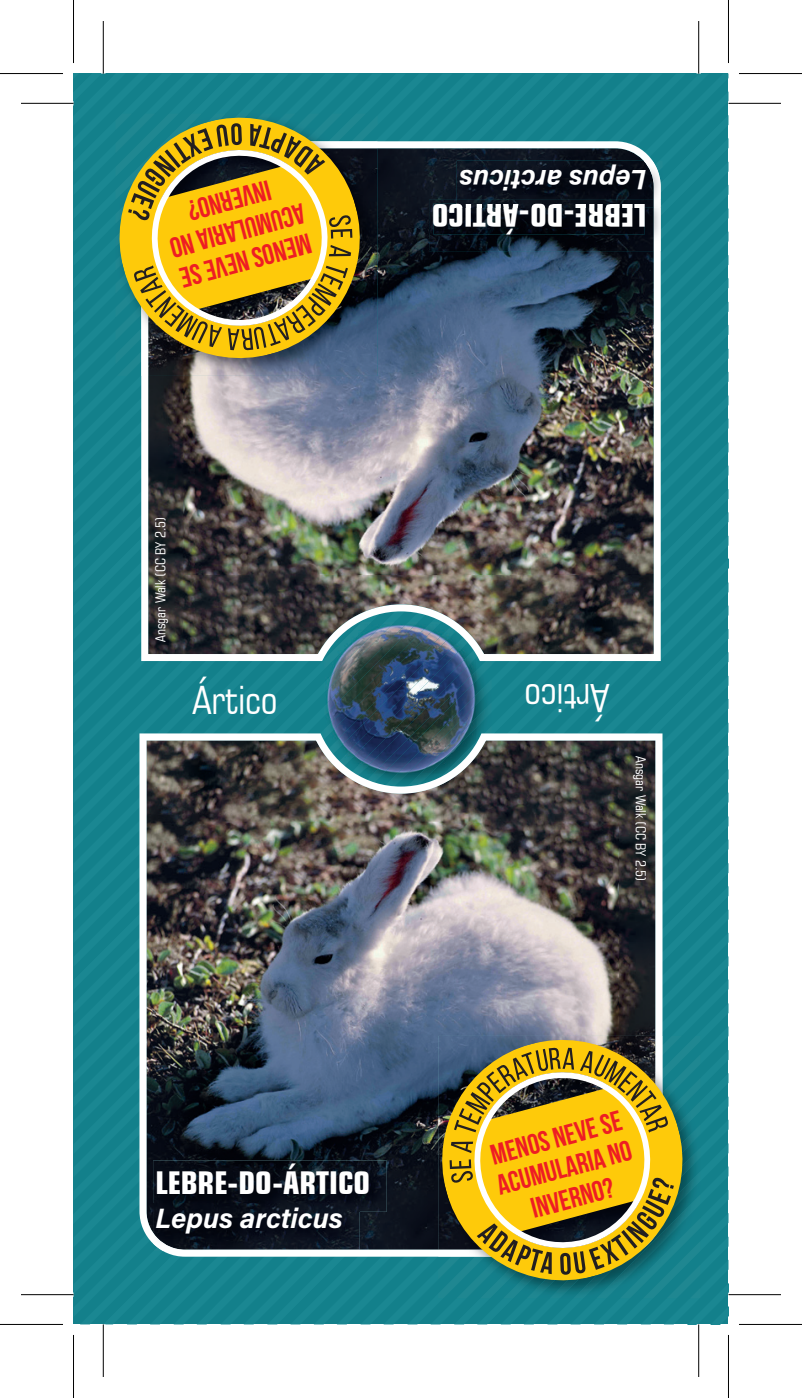
<style>
.page{position:relative;width:802px;height:1398px;background:#fff}
.page>*{position:absolute;margin:0;border:0;box-sizing:border-box;transform-origin:0 0}
.t1{font:condensed 39.2px "Square 721 BT";color:#fff}
.t2{font:700 condensed 31.5px "Square 721 BT";color:#fff}
.t3{font:700 28.35px/31.2px "Bebas Neue";color:#ee1d23;text-align:center}
.t4{font:italic 700 28px "Acumin Pro";color:#fff}
.t5{font:condensed 14px "Square 721 BT";color:#fff}
</style>
<div class="page">
<div style="left:103px;top:1176px;width:94px;height:148px;background:#13808b"></div>
<div style="left:429px;top:73px;width:280px;height:65px;background:#13808b"></div>
<div style="left:197px;top:1256px;width:93px;height:68px;background:#13808b"></div>
<div style="left:352px;top:73px;width:77px;height:65px;background:#13808b"></div>
<div style="left:73px;top:803px;width:66px;height:373px;background:#13808b"></div>
<div style="left:73px;top:138px;width:655px;height:665px;background:#13808b"></div>
<div style="left:290px;top:1256px;width:137px;height:68px;background:#13808b"></div>
<div style="left:427px;top:576px;width:301px;height:748px;background:#13808b"></div>
<img style="left:477px;top:661px;width:15px;height:72px">
<img style="left:324px;top:669px;width:1px;height:59px">
<img style="left:325px;top:661px;width:114px;height:72px">
<img style="left:373px;top:670px;width:104px;height:63px">
<img style="left:141px;top:141px;width:520px;height:520px">
<img style="left:139px;top:733px;width:523px;height:523px">
<svg style="left:429px;top:1026px;width:266px;height:266px"></svg>
<svg style="left:449px;top:1047px;width:279px;height:277px"></svg>
<img style="left:141px;top:141px;width:237px;height:235px">
<svg style="left:106px;top:105px;width:267px;height:266px"></svg>
<svg style="left:73px;top:73px;width:279px;height:277px"></svg>
<img style="left:153px;top:1160px;width:234px;height:51px">
<img style="left:153px;top:1211px;width:207px;height:21px">
<img style="left:153px;top:1232px;width:207px;height:18px">
<img style="left:153px;top:1203px;width:207px;height:8px">
<img style="left:661px;top:216px;width:1px;height:35px">
<svg style="left:661px;top:227px;width:1px;height:12px"></svg>
<img style="left:429px;top:200px;width:225px;height:51px">
<img style="left:654px;top:216px;width:7px;height:35px">
<img style="left:433px;top:204px;width:212px;height:30px">
<img style="left:661px;top:172px;width:1px;height:28px">
<svg style="left:661px;top:181px;width:1px;height:12px"></svg>
<img style="left:457px;top:161px;width:197px;height:47px">
<img style="left:643px;top:161px;width:18px;height:39px">
<svg style="left:654px;top:200px;width:8px;height:16px"></svg>
<img style="left:457px;top:204px;width:188px;height:4px">
<svg style="left:21px;top:101px;width:53px;height:4px"></svg>
<svg style="left:728px;top:101px;width:53px;height:2px"></svg>
<svg style="left:21px;top:1292px;width:53px;height:4px"></svg>
<svg style="left:728px;top:1292px;width:53px;height:4px"></svg>
<svg style="left:102px;top:21px;width:1px;height:52px"></svg>
<svg style="left:102px;top:1324px;width:3px;height:52px"></svg>
<svg style="left:699px;top:21px;width:1px;height:52px"></svg>
<svg style="left:696px;top:1324px;width:4px;height:52px"></svg>
<hr style="left:21px;top:103px;width:53px;height:1px;background:#000">
<hr style="left:728px;top:103px;width:53px;height:1px;background:#000">
<hr style="left:21px;top:1293px;width:53px;height:1px;background:#000">
<hr style="left:728px;top:1293px;width:53px;height:1px;background:#000">
<hr style="left:103px;top:21px;width:1px;height:52px;background:#000">
<hr style="left:103px;top:1324px;width:1px;height:52px;background:#000">
<hr style="left:698px;top:21px;width:1px;height:52px;background:#000">
<hr style="left:698px;top:1324px;width:1px;height:52px;background:#000">
<svg style="left:0;top:1324px;width:63px;height:1px"></svg>
<svg style="left:739px;top:1324px;width:63px;height:1px"></svg>
<hr style="left:0;top:73px;width:63px;height:1px;background:#000">
<hr style="left:739px;top:73px;width:63px;height:1px;background:#000">
<hr style="left:0;top:1323px;width:63px;height:1px;background:#000">
<hr style="left:739px;top:1323px;width:63px;height:1px;background:#000">
<hr style="left:73px;top:0;width:1px;height:63px;background:#000">
<hr style="left:73px;top:1334px;width:1px;height:63px;background:#000">
<hr style="left:728px;top:0;width:1px;height:63px;background:#000">
<hr style="left:728px;top:1334px;width:1px;height:63px;background:#000">
<p class="t3" style="left:316px;top:258px;width:140px;rotate:165deg">Menos neve se acumularia no inverno?</p>
<p class="t5" style="left:152px;top:642px;width:127px;rotate:-90deg">Ansgar Walk (CC BY 2.5)</p>
<p class="t4" style="left:646px;top:199px;width:189px;rotate:-180deg">Lepus arcticus</p>
<p class="t2" style="left:646px;top:234px;width:216px;rotate:-180deg">LEBRE-DO-ÁRTICO</p>
<h1 class="t1" style="left:193px;top:676px;width:87px">Ártico</h1>
<h1 class="t1" style="left:609px;top:721px;width:87px;rotate:-180deg">Ártico</h1>
<p class="t5" style="left:649px;top:756px;width:127px;rotate:90deg">Ansgar Walk (CC BY 2.5)</p>
<p class="t2" style="left:156px;top:1163px;width:216px">LEBRE-DO-ÁRTICO</p>
<p class="t4" style="left:156px;top:1198px;width:189px">Lepus arcticus</p>
<p class="t3" style="left:485px;top:1139px;width:140px;rotate:-15deg">Menos neve se acumularia no inverno?</p>
</div>
